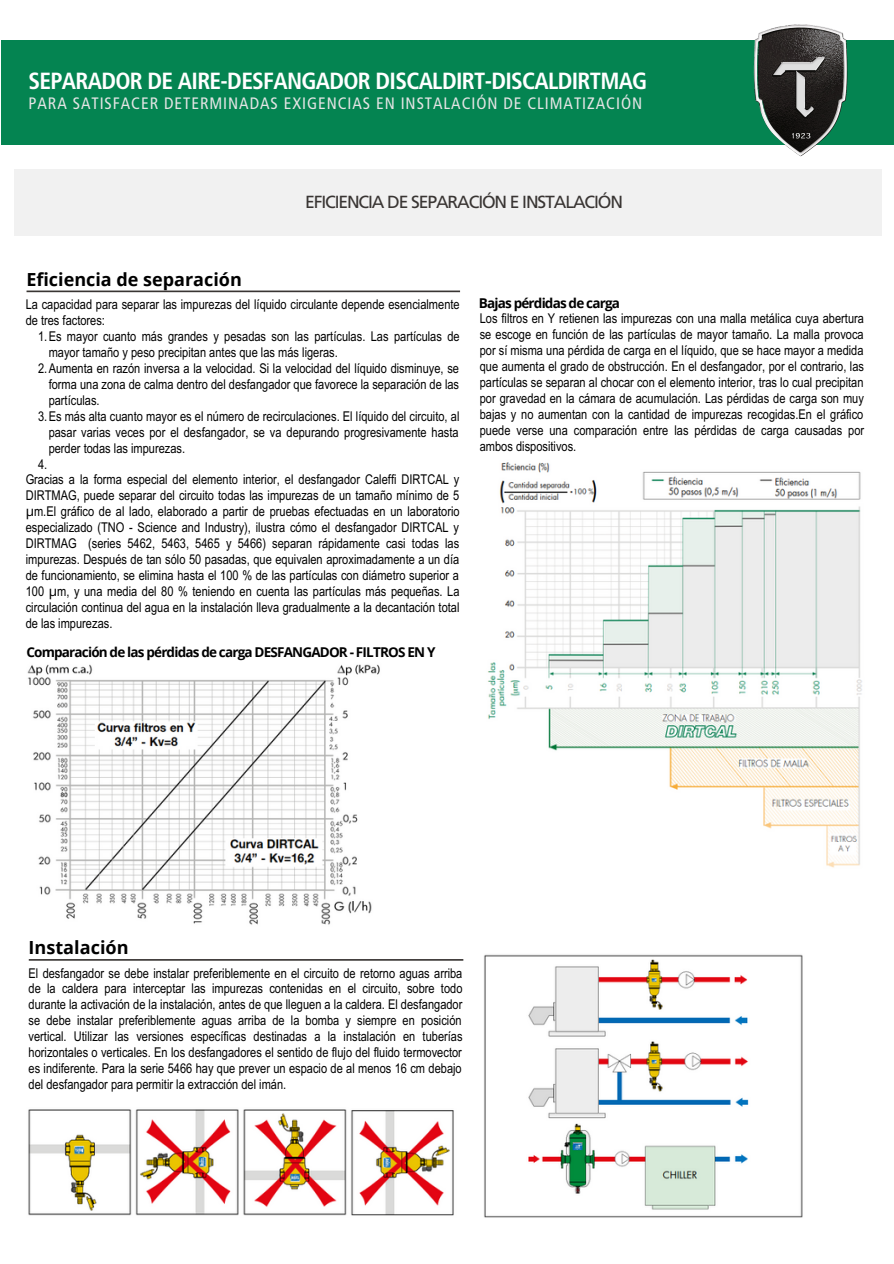
<style>
.page{position:relative;width:894px;height:1264px;background:#fff}
.page>*{position:absolute;margin:0;border:0;box-sizing:border-box;transform-origin:0 0}
.t1{font:23.4px "Frutiger LT 67 Bd Cn";letter-spacing:-.03em;color:#fff}
.t2{font:700 18.15px "Open Sans";color:#000}
.t3{font:700 18px "Open Sans";color:#000}
.t4{font:17.55px "Frutiger LT 55 Rm";letter-spacing:-.065em;color:#393533}
.t5{font:16.5px "Frutiger LT 57 Cn";letter-spacing:.055em;color:#e4e4e4}
.t6{font:13.5px/15.9px "Arial Narrow";color:#000;text-align:justify}
.t7{font:700 13.5px "Open Sans";letter-spacing:-.06em;color:#000}
.s1{font-family:"Noto Sans"}
</style>
<div class="page">
<div style="left:1px;top:40px;width:892px;height:105px;background:#048451"></div>
<img style="left:753px;top:24px;width:95px;height:133px">
<div style="left:14px;top:169px;width:867px;height:67px;background:#f1f1f1"></div>
<svg style="left:27px;top:290px;width:433px;height:2px"></svg>
<svg style="left:29px;top:959px;width:434px;height:1px"></svg>
<img style="left:488px;top:462px;width:374px;height:406px">
<img style="left:27px;top:664px;width:353px;height:261px">
<img style="left:28px;top:1109px;width:426px;height:107px">
<img style="left:484px;top:954px;width:319px;height:264px">
<p class="t1" style="left:29px;top:71px;width:620px">SEPARADOR DE AIRE-DESFANGADOR DISCALDIRT-DISCALDIRTMAG</p>
<p class="t5" style="left:29px;top:95px;width:615px">PARA SATISFACER DETERMINADAS EXIGENCIAS EN INSTALACIÓN DE CLIMATIZACIÓN</p>
<p class="t3" style="left:26px;top:266px;width:217px">Eficiencia de separación</p>
<p class="t4" style="left:305px;top:194px;width:319px">EFICIENCIA DE SEPARACIÓN E INSTALACIÓN</p>
<p class="t6" style="left:26px;top:297px;width:435px">La capacidad para separar las impurezas del líquido circulante depende esencialmente de tres factores:</p>
<p class="t6" style="left:49px;top:329px;width:412px;text-indent:-11px">1.Es mayor cuanto más grandes y pesadas son las partículas. Las partículas de mayor tamaño y peso precipitan antes que las más ligeras.</p>
<p class="t6" style="left:49px;top:361px;width:412px;text-indent:-11px">2.Aumenta en razón inversa a la velocidad. Si la velocidad del líquido disminuye, se forma una zona de calma dentro del desfangador que favorece la separación de las partículas.</p>
<p class="t6" style="left:49px;top:409px;width:412px;text-indent:-11px">3.Es más alta cuanto mayor es el número de recirculaciones. El líquido del circuito, al pasar varias veces por el desfangador, se va depurando progresivamente hasta perder todas las impurezas.</p>
<p class="t6" style="left:26px;top:457px;width:435px;text-align:left;text-indent:12px">4.<br>Gracias a la forma especial del elemento interior, el desfangador Caleffi DIRTCAL y DIRTMAG, puede separar del circuito todas las impurezas de un tamaño mínimo de 5 <span class="s1">μ</span>m.El gráfico de al lado, elaborado a partir de pruebas efectuadas en un laboratorio especializado (TNO - Science and Industry), ilustra cómo el desfangador DIRTCAL y DIRTMAG (series 5462, 5463, 5465 y 5466) separan rápidamente casi todas las impurezas. Después de tan sólo 50 pasadas, que equivalen aproximadamente a un día de funcionamiento, se elimina hasta el 100 % de las partículas con diámetro superior a 100 <span class="s1">μ</span>m, y una media del 80 % teniendo en cuenta las partículas más pequeñas. La circulación continua del agua en la instalación lleva gradualmente a la decantación total de las impurezas.</p>
<p class="t7" style="left:26px;top:642px;width:410px">Comparación de las pérdidas de carga DESFANGADOR - FILTROS EN Y</p>
<p class="t7" style="left:478px;top:293px;width:142px">Bajas pérdidas de carga</p>
<p class="t6" style="left:479px;top:312px;width:386px">Los filtros en Y retienen las impurezas con una malla metálica cuya abertura se escoge en función de las partículas de mayor tamaño. La malla provoca por sí misma una pérdida de carga en el líquido, que se hace mayor a medida que aumenta el grado de obstrucción. En el desfangador, por el contrario, las partículas se separan al chocar con el elemento interior, tras lo cual precipitan por gravedad en la cámara de acumulación. Las pérdidas de carga son muy bajas y no aumentan con la cantidad de impurezas recogidas.En el gráfico puede verse una comparación entre las pérdidas de carga causadas por ambos dispositivos.</p>
<p class="t2" style="left:29px;top:934px;width:101px">Instalación</p>
<p class="t6" style="left:29px;top:966px;width:435px">El desfangador se debe instalar preferiblemente en el circuito de retorno aguas arriba de la caldera para interceptar las impurezas contenidas en el circuito, sobre todo durante la activación de la instalación, antes de que lleguen a la caldera. El desfangador se debe instalar preferiblemente aguas arriba de la bomba y siempre en posición vertical. Utilizar las versiones específicas destinadas a la instalación en tuberías horizontales o verticales. En los desfangadores el sentido de flujo del fluido termovector es indiferente. Para la serie 5466 hay que prever un espacio de al menos 16 cm debajo del desfangador para permitir la extracción del imán.</p>
</div>
